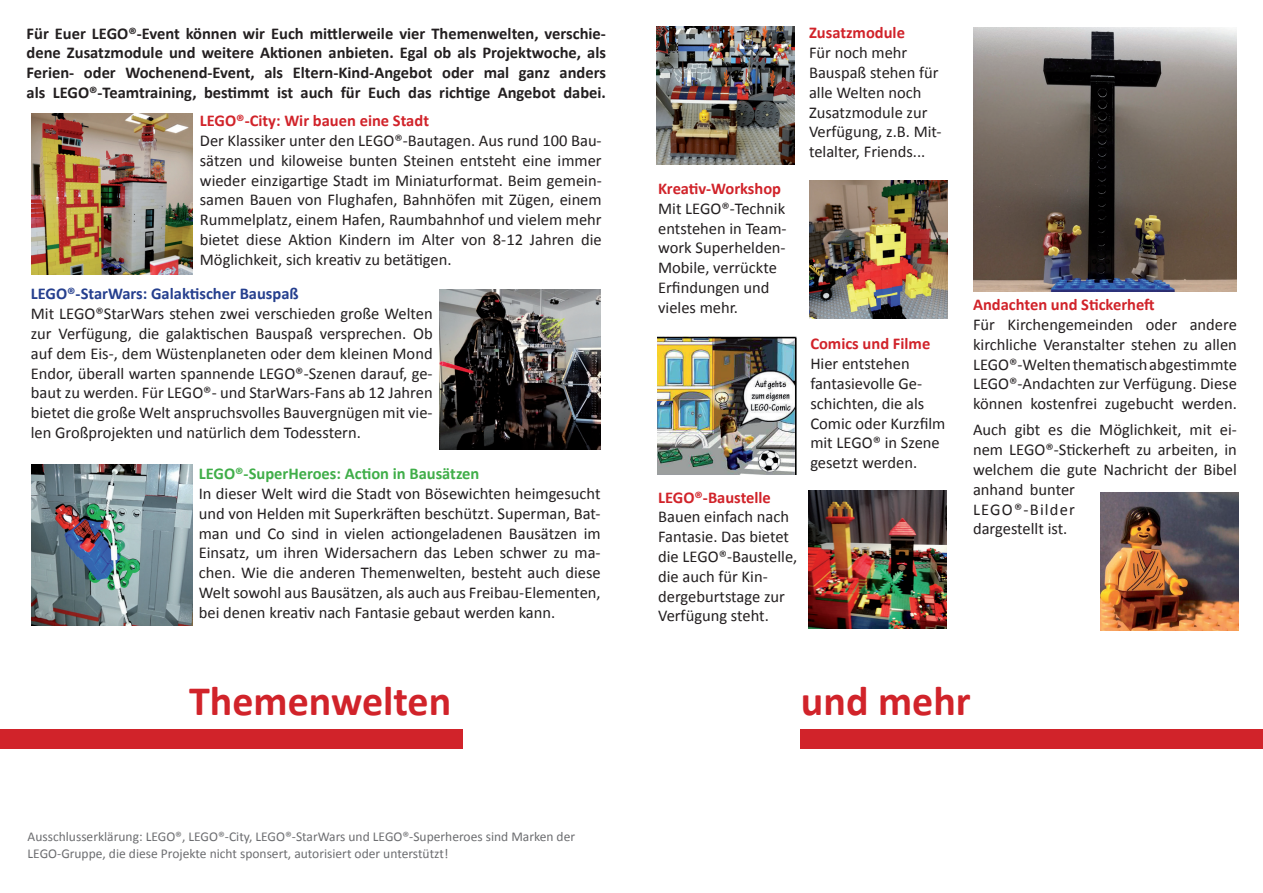
<style>
.page{position:relative;width:1263px;height:893px;background:#fff}
.page>*{position:absolute;margin:0;border:0;box-sizing:border-box;transform-origin:0 0}
.t1{font:700 42px "Calibri";color:#d1232a}
.t2{font:16.5px/19.8px "Calibri";color:#231f20}
.t3{font:700 16.5px/19.8px "Calibri";color:#231f20;text-align:justify}
.t4{font:700 16.5px "Calibri";color:#d1232a}
.t5{font:700 16.5px "Calibri";color:#40ae49}
.t6{font:700 16.5px "Calibri";color:#253f8e}
.t7{font:13.5px/16.2px "Calibri";color:#6c6d70}
</style>
<div class="page">
<div style="left:801px;top:729px;width:462px;height:19px;background:#d1232a"></div>
<img style="left:32px;top:114px;width:160px;height:161px">
<div style="left:0;top:729px;width:462px;height:19px;background:#d1232a"></div>
<img style="left:31px;top:465px;width:161px;height:160px">
<img style="left:440px;top:289px;width:161px;height:161px">
<img style="left:656px;top:26px;width:138px;height:138px">
<img style="left:808px;top:490px;width:138px;height:138px">
<img style="left:658px;top:336px;width:138px;height:138px">
<img style="left:809px;top:181px;width:138px;height:138px">
<img style="left:973px;top:27px;width:264px;height:264px">
<img style="left:1100px;top:493px;width:138px;height:138px">
<p class="t3" style="left:27px;top:23px;width:581px">Für Euer LEGO®-Event können wir Euch mittlerweile vier Themenwelten, verschie&shy;dene Zusatzmodule und weitere Aktionen anbieten. Egal ob als Projektwoche, als Ferien- oder Wochenend-Event, als Eltern-Kind-Angebot oder mal ganz anders als LEGO®-Teamtraining, bestimmt ist auch für Euch das richtige Angebot dabei.</p>
<p class="t4" style="left:200px;top:109px;width:231px">LEGO®-City: Wir bauen eine Stadt</p>
<p class="t2" style="left:200px;top:130px;width:403px;text-align:justify">Der Klassiker unter den LEGO®-Bautagen. Aus rund 100 Bau&shy;sätzen und kiloweise bunten Steinen entsteht eine immer wieder einzigartige Stadt im Miniaturformat. Beim gemein&shy;samen Bauen von Flughafen, Bahnhöfen mit Zügen, einem Rummelplatz, einem Hafen, Raumbahnhof und vielem mehr bietet diese Aktion Kindern im Alter von 8-12 Jahren die Möglichkeit, sich kreativ zu betätigen.</p>
<p class="t6" style="left:31px;top:282px;width:269px">LEGO®-StarWars: Galaktischer Bauspaß</p>
<p class="t2" style="left:31px;top:303px;width:403px;text-align:justify">Mit LEGO®StarWars stehen zwei verschieden große Welten zur Verfügung, die galaktischen Bauspaß versprechen. Ob auf dem Eis-, dem Wüstenplaneten oder dem kleinen Mond Endor, überall warten spannende LEGO®-Szenen darauf, ge&shy;baut zu werden. Für LEGO®- und StarWars-Fans ab 12 Jahren bietet die große Welt anspruchsvolles Bauvergnügen mit vie&shy;len Großprojekten und natürlich dem Todesstern.</p>
<p class="t5" style="left:199px;top:462px;width:282px">LEGO®-SuperHeroes: Action in Bausätzen</p>
<p class="t2" style="left:199px;top:483px;width:403px;text-align:justify">In dieser Welt wird die Stadt von Bösewichten heimgesucht und von Helden mit Superkräften beschützt. Superman, Bat&shy;man und Co sind in vielen actiongeladenen Bausätzen im Einsatz, um ihren Widersachern das Leben schwer zu ma&shy;chen. Wie die anderen Themenwelten, besteht auch diese Welt sowohl aus Bausätzen, als auch aus Freibau-Elementen, bei denen kreativ nach Fantasie gebaut werden kann.</p>
<p class="t4" style="left:658px;top:177px;width:125px">Kreativ-Workshop</p>
<p class="t2" style="left:658px;top:198px;width:130px">Mit LEGO®-Technik entstehen in Team&shy;work Superhelden-<br>Mobile, verrückte<br>Erfindungen und vieles mehr.</p>
<p class="t4" style="left:658px;top:485px;width:114px">LEGO®-Baustelle</p>
<p class="t2" style="left:658px;top:506px;width:141px">Bauen einfach nach<br>Fantasie. Das bietet die LEGO®-Baustelle, die auch für Kin&shy;dergeburtstage zur<br>Verfügung steht.</p>
<p class="t4" style="left:809px;top:21px;width:97px">Zusatzmodule</p>
<p class="t2" style="left:809px;top:42px;width:134px">Für noch mehr<br>Bauspaß stehen für alle Welten noch<br>Zusatzmodule zur<br>Verfügung, z.B. Mit&shy;telalter, Friends...</p>
<p class="t4" style="left:810px;top:332px;width:122px">Comics und Filme</p>
<p class="t2" style="left:810px;top:353px;width:137px">Hier entstehen fantasievolle Ge&shy;schichten, die als<br>Comic oder Kurzfilm mit LEGO® in Szene gesetzt werden.</p>
<p class="t4" style="left:973px;top:293px;width:183px">Andachten und Stickerheft</p>
<p class="t2" style="left:973px;top:314px;width:265px;text-align:justify">Für Kirchengemeinden oder andere kirchliche Veranstalter stehen zu allen LEGO®-Welten thematisch abgestimmte LEGO®-Andachten zur Verfügung. Diese können kostenfrei zugebucht werden.</p>
<p class="t2" style="left:973px;top:420px;width:265px">Auch gibt es die Möglichkeit, mit ei&shy;nem LEGO®-Stickerheft zu arbeiten, in welchem die gute Nachricht der Bibel anhand bunter<br>LEGO®-Bilder<br>dargestellt ist.</p>
<h1 class="t1" style="left:189px;top:672px;width:264px">Themenwelten</h1>
<h1 class="t1" style="left:801px;top:672px;width:171px">und mehr</h1>
<p class="t7" style="left:28px;top:828px;width:549px">Ausschlusserklärung: LEGO®, LEGO®-City, LEGO®-StarWars und LEGO®-Superheroes sind Marken der<br>LEGO-Gruppe, die diese Projekte nicht sponsert, autorisiert oder unterstützt!</p>
</div>
